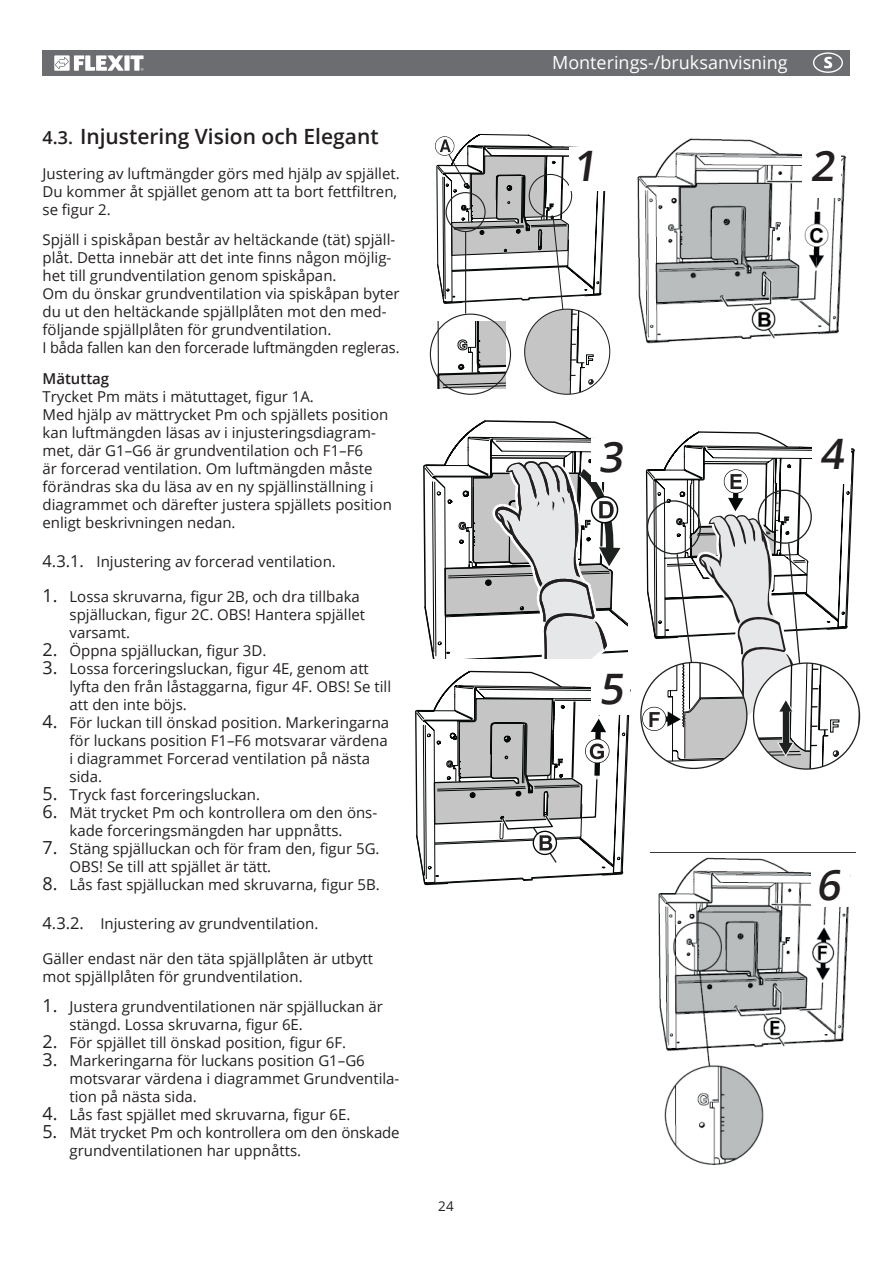
<style>
.page{position:relative;width:893px;height:1263px;background:#fff}
.page>*{position:absolute;margin:0;border:0;box-sizing:border-box;transform-origin:0 0}
.t1{font:600 42px "Open Sans";color:#231f20}
.t2{font:600 21px "Open Sans";color:#231f20}
.t3{font:18px "Open Sans";color:#fff}
.t4{font:15px/18px "Open Sans";color:#231f20}
.t5{font:600 15px "Open Sans";color:#231f20}
.t6{font:13.5px "Open Sans";color:#231f20}
.s1{font-size:18px}
.s2{font-size:16.5px}
</style>
<div class="page">
<img style="left:637px;top:138px;width:209px;height:206px">
<svg style="left:415px;top:689px;width:216px;height:196px"></svg>
<svg style="left:417px;top:671px;width:204px;height:213px"></svg>
<div style="left:591px;top:671px;width:39px;height:43px;background:#fff"></div>
<svg style="left:641px;top:432px;width:218px;height:337px"></svg>
<div style="left:812px;top:440px;width:38px;height:43px;background:#fff"></div>
<svg style="left:423px;top:420px;width:205px;height:239px"></svg>
<svg style="left:444px;top:460px;width:179px;height:199px"></svg>
<div style="left:591px;top:439px;width:39px;height:43px;background:#fff"></div>
<div style="left:802px;top:154px;width:39px;height:44px;background:#fff"></div>
<div style="left:435px;top:137px;width:19px;height:18px;background:#737575;border-radius:50%"></div>
<svg style="left:436px;top:134px;width:172px;height:260px"></svg>
<div style="left:430px;top:314px;width:81px;height:81px;border:1px solid #231f20;border-radius:50%"></div>
<div style="left:446px;top:192px;width:40px;height:40px;border:1px solid #231f20;border-radius:50%"></div>
<hr style="left:465px;top:232px;width:1px;height:82px;background:#231f20">
<div style="left:569px;top:147px;width:39px;height:44px;background:#fff"></div>
<img style="left:658px;top:857px;width:193px;height:308px">
<div style="left:811px;top:863px;width:39px;height:44px;background:#fff"></div>
<div style="left:43px;top:50px;width:807px;height:26px;background:#6c6d70"></div>
<div style="left:124px;top:55px;width:6px;height:16px;background:#fff"></div>
<svg style="left:130px;top:55px;width:14px;height:16px"></svg>
<svg style="left:54px;top:55px;width:70px;height:16px"></svg>
<div style="left:813px;top:52px;width:30px;height:21px;border:1px solid #fff;border-radius:50%"></div>
<svg style="left:824px;top:57px;width:8px;height:11px"></svg>
<h2 class="t2" style="left:43px;top:122px;width:338px"><span class="s1">4.3.</span> Injustering Vision och Elegant</h2>
<p class="t4" style="left:43px;top:164px;width:359px">Justering av luftmängder görs med hjälp av spjället.<br>Du kommer åt spjället genom att ta bort fettfiltren, se figur 2.</p>
<p class="t4" style="left:43px;top:230px;width:359px">Spjäll i spiskåpan består av heltäckande (tät) spjäll&shy;plåt. Detta innebär att det inte finns någon möjlig&shy;het till grundventilation genom spiskåpan.<br>Om du önskar grundventilation via spiskåpan byter du ut den heltäckande spjällplåten mot den med&shy;följande spjällplåten för grundventilation.<br>I båda fallen kan den forcerade luftmängden regleras.</p>
<p class="t5" style="left:43px;top:368px;width:68px">Mätuttag</p>
<p class="t4" style="left:43px;top:387px;width:351px">Trycket Pm mäts i mätuttaget, figur 1A.<br>Med hjälp av mättrycket Pm och spjällets position kan luftmängden läsas av i injusteringsdiagram&shy;met, där G1–G6 är grundventilation och F1–F6<br>är forcerad ventilation. Om luftmängden måste förändras ska du läsa av en ny spjällinställning i diagrammet och därefter justera spjällets position enligt beskrivningen nedan.</p>
<p class="t4" style="left:43px;top:552px;width:295px"><span class="s2">4.3.1.</span> Injustering av forcerad ventilation.</p>
<p class="t4" style="left:70px;top:587px;width:297px;text-indent:-27px"><span class="s1">1.</span> Lossa skruvarna, figur 2B, och dra tillbaka spjälluckan, figur 2C. OBS! Hantera spjället varsamt.</p>
<p class="t4" style="left:43px;top:641px;width:225px"><span class="s1">2.</span> Öppna spjälluckan, figur 3D.</p>
<p class="t4" style="left:70px;top:659px;width:323px;text-indent:-27px"><span class="s1">3.</span> Lossa forceringsluckan, figur 4E, genom att lyfta den från låstaggarna, figur 4F. OBS! Se till att den inte böjs.</p>
<p class="t4" style="left:70px;top:713px;width:321px;text-indent:-27px"><span class="s1">4.</span> För luckan till önskad position. Markeringarna för luckans position F1–F6 motsvarar värdena i diagrammet Forcerad ventilation på nästa sida.</p>
<p class="t4" style="left:43px;top:785px;width:219px"><span class="s1">5.</span> Tryck fast forceringsluckan.</p>
<p class="t4" style="left:43px;top:803px;width:336px;text-align:center"><span class="s1">6.</span> Mät trycket Pm och kontrollera om den öns&shy;kade forceringsmängden har uppnåtts.</p>
<p class="t4" style="left:70px;top:839px;width:312px;text-indent:-27px"><span class="s1">7.</span> Stäng spjälluckan och för fram den, figur 5G.<br>OBS! Se till att spjället är tätt.</p>
<p class="t4" style="left:43px;top:875px;width:339px"><span class="s1">8.</span> Lås fast spjälluckan med skruvarna, figur 5B.</p>
<p class="t4" style="left:43px;top:914px;width:277px"><span class="s2">4.3.2.</span> Injustering av grundventilation.</p>
<p class="t4" style="left:43px;top:949px;width:332px">Gäller endast när den täta spjällplåten är utbytt mot spjällplåten för grundventilation.</p>
<p class="t4" style="left:70px;top:997px;width:315px;text-indent:-27px"><span class="s1">1.</span> Justera grundventilationen när spjälluckan är stängd. Lossa skruvarna, figur 6E.</p>
<p class="t4" style="left:43px;top:1033px;width:305px"><span class="s1">2.</span> För spjället till önskad position, figur 6F.</p>
<p class="t4" style="left:70px;top:1051px;width:331px;text-indent:-27px"><span class="s1">3.</span> Markeringarna för luckans position G1–G6 motsvarar värdena i diagrammet Grundventila&shy;tion på nästa sida.</p>
<p class="t4" style="left:43px;top:1105px;width:309px"><span class="s1">4.</span> Lås fast spjället med skruvarna, figur 6E.</p>
<p class="t4" style="left:70px;top:1123px;width:332px;text-indent:-27px"><span class="s1">5.</span> Mät trycket Pm och kontrollera om den önskade grundventilationen har uppnåtts.</p>
<p class="t6" style="left:438px;top:1197px;width:17px">24</p>
<p class="t3" style="left:552px;top:50px;width:237px">Monterings-/bruksanvisning</p>
<h1 class="t1" style="left:572px;top:137px;width:33px">1</h1>
<h1 class="t1" style="left:810px;top:137px;width:33px">2</h1>
<h1 class="t1" style="left:599px;top:428px;width:33px">3</h1>
<h1 class="t1" style="left:819px;top:425px;width:33px">4</h1>
<h1 class="t1" style="left:599px;top:660px;width:33px">5</h1>
<h1 class="t1" style="left:816px;top:855px;width:33px">6</h1>
</div>
